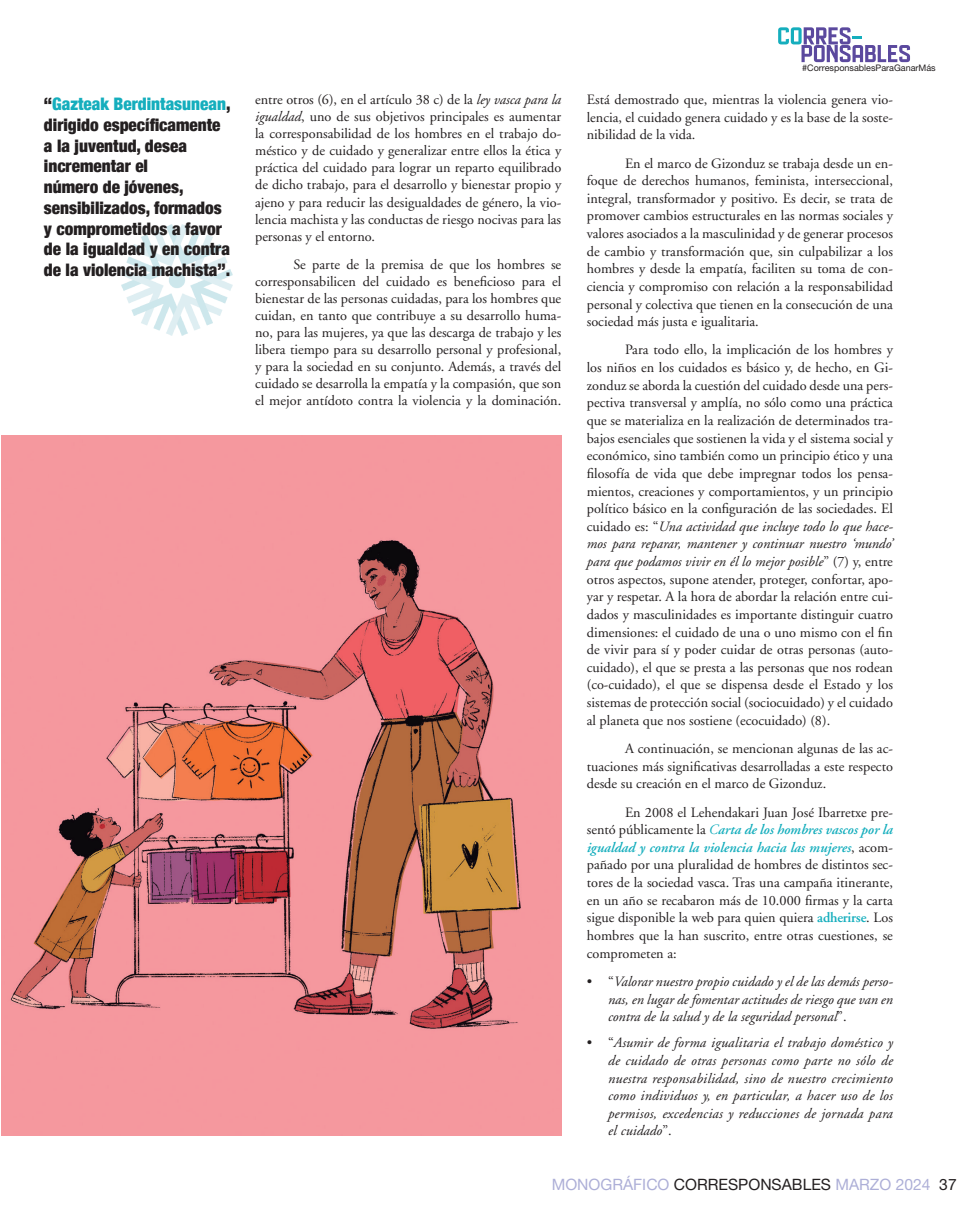
<style>
.page{position:relative;width:978px;height:1212px;background:#fff}
.page>*{position:absolute;margin:0;border:0;box-sizing:border-box;transform-origin:0 0}
.DESTACADO{font:900 condensed 17.25px/20.7px "Helvetica Neue";color:#231f20}
.t1{font:15.6px "Helvetica Neue";color:#adafd7}
.t2{font:14.25px/17.7px "Adobe Garamond";color:#231f20;text-align:justify}
.t3{font:italic 14.25px/17.7px "Adobe Garamond";color:#231f20;text-align:justify}
.t4{font:9px "Helvetica Neue";color:#231f20}
.s1{color:#15aebd}
.s2{font-style:italic}
.s3{font-style:italic;color:#15aebd}
.s4{font-weight:600;font-style:italic;color:#15aebd}
.s5{font-weight:600;color:#15aebd}
.s6{font-style:normal}
.s7{color:#231f20}
</style>
<div class="page">
<svg style="left:778px;top:27px;width:132px;height:35px"></svg>
<img style="left:121px;top:224px;width:112px;height:112px">
<img style="left:1px;top:436px;width:560px;height:699px">
<p class="DESTACADO" style="left:44px;top:93px;width:188px">“<span class="s1">Gazteak Berdintasunean</span>, dirigido específicamente a la juventud, desea incrementar el<br>número de jóvenes, sensibilizados, formados y comprometidos a favor de la igualdad y en contra de la violencia machista”.</p>
<p class="t2" style="left:255px;top:91px;width:308px;line-height:17.1px">entre otros (6), en el artículo 38 c) de la <span class="s2">ley vasca para la igualdad</span>, uno de sus objetivos principales es aumentar la corresponsabilidad de los hombres en el trabajo do&shy;méstico y de cuidado y generalizar entre ellos la ética y práctica del cuidado para lograr un reparto equilibrado de dicho trabajo, para el desarrollo y bienestar propio y ajeno y para reducir las desigualdades de género, la vio&shy;lencia machista y las conductas de riesgo nocivas para las personas y el entorno.</p>
<p class="t2" style="left:255px;top:256px;width:308px;line-height:17.1px;text-indent:38px">Se parte de la premisa de que los hombres se corresponsabilicen del cuidado es beneficioso para el bienestar de las personas cuidadas, para los hombres que cuidan, en tanto que contribuye a su desarrollo huma&shy;no, para las mujeres, ya que las descarga de trabajo y les libera tiempo para su desarrollo personal y profesional, y para la sociedad en su conjunto. Además, a través del cuidado se desarrolla la empatía y la compasión, que son el mejor antídoto contra la violencia y la dominación.</p>
<p class="t4" style="left:802px;top:62px;width:135px">#CorresponsablesParaGanarMás</p>
<p class="t2" style="left:587px;top:91px;width:308px">Está demostrado que, mientras la violencia genera vio&shy;lencia, el cuidado genera cuidado y es la base de la soste&shy;nibilidad de la vida.</p>
<p class="t2" style="left:587px;top:154px;width:308px;text-indent:38px">En el marco de Gizonduz se trabaja desde un en&shy;foque de derechos humanos, feminista, interseccional, integral, transformador y positivo. Es decir, se trata de promover cambios estructurales en las normas sociales y valores asociados a la masculinidad y de generar procesos de cambio y transformación que, sin culpabilizar a los hombres y desde la empatía, faciliten su toma de con&shy;ciencia y compromiso con relación a la responsabilidad personal y colectiva que tienen en la consecución de una sociedad más justa e igualitaria.</p>
<p class="t2" style="left:587px;top:341px;width:308px;text-indent:38px">Para todo ello, la implicación de los hombres y los niños en los cuidados es básico y, de hecho, en Gi&shy;zonduz se aborda la cuestión del cuidado desde una pers&shy;pectiva transversal y amplía, no sólo como una práctica que se materializa en la realización de determinados tra&shy;bajos esenciales que sostienen la vida y el sistema social y económico, sino también como un principio ético y una filosofía de vida que debe impregnar todos los pensa&shy;mientos, creaciones y comportamientos, y un principio político básico en la configuración de las sociedades. El cuidado es: “<span class="s2">Una actividad que incluye todo lo que hace&shy;mos para reparar, mantener y continuar nuestro ‘mundo’ para que podamos vivir en él lo mejor posible</span>” (7) y, entre otros aspectos, supone atender, proteger, confortar, apo&shy;yar y respetar. A la hora de abordar la relación entre cui&shy;dados y masculinidades es importante distinguir cuatro dimensiones: el cuidado de una o uno mismo con el fin de vivir para sí y poder cuidar de otras personas (auto&shy;cuidado), el que se presta a las personas que nos rodean (co-cuidado), el que se dispensa desde el Estado y los sistemas de protección social (sociocuidado) y el cuidado al planeta que nos sostiene (ecocuidado) (8).</p>
<p class="t2" style="left:587px;top:740px;width:308px;text-indent:38px">A continuación, se mencionan algunas de las ac&shy;tuaciones más significativas desarrolladas a este respecto desde su creación en el marco de Gizonduz.</p>
<p class="t2" style="left:587px;top:803px;width:308px;text-indent:38px">En 2008 el Lehendakari Juan José Ibarretxe pre&shy;sentó públicamente la <span class="s3">C</span><span class="s4">arta de los hombres vascos por la igualdad y contra la violencia hacia las mujeres</span>, acom&shy;pañado por una pluralidad de hombres de distintos sec&shy;tores de la sociedad vasca. Tras una campaña itinerante, en un año se recabaron más de 10.000 firmas y la carta sigue disponible la web para quien quiera <span class="s5">adherirse</span>. Los hombres que la han suscrito, entre otras cuestiones, se comprometen a:</p>
<p class="t3" style="left:608px;top:973px;width:286px;text-indent:-21px"><span class="s6">• “</span>Valorar nuestro propio cuidado y el de las demás perso&shy;nas, en lugar de fomentar actitudes de riesgo que van en contra de la salud y de la seguridad personal<span class="s6">”.</span></p>
<p class="t3" style="left:608px;top:1034px;width:286px;text-indent:-21px"><span class="s6">• “</span>Asumir de forma igualitaria el trabajo doméstico y de cuidado de otras personas como parte no sólo de nuestra responsabilidad, sino de nuestro crecimiento como individuos y, en particular, a hacer uso de los permisos, excedencias y reducciones de jornada para el cuidado<span class="s6">”.</span></p>
<p class="t1" style="left:552px;top:1175px;width:406px">MONOGRÁFICO <span class="s7">CORRESPONSABLES</span> MARZO 2024 <span class="s7">37</span></p>
</div>
